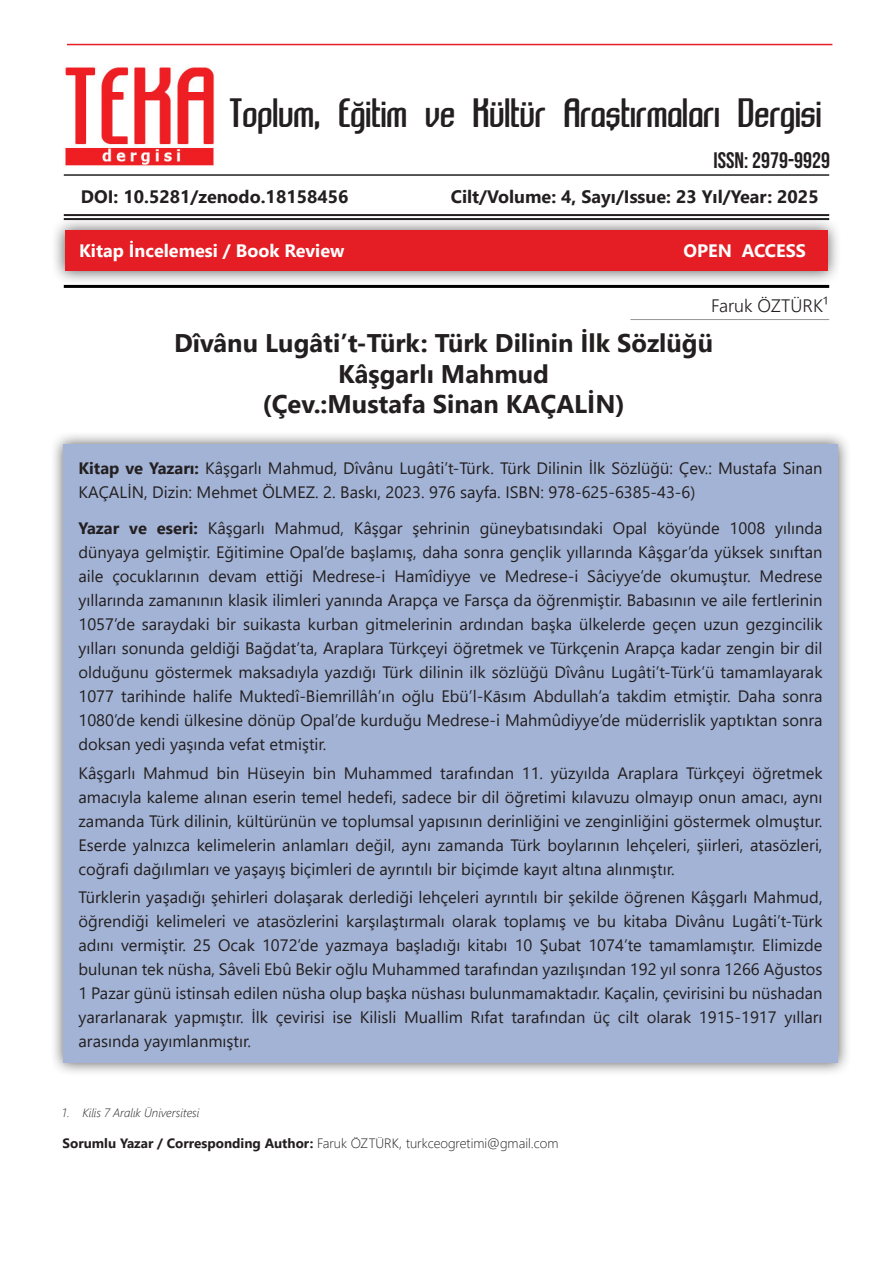
<style>
.page{position:relative;width:893px;height:1263px;background:#fff}
.page>*{position:absolute;margin:0;border:0;box-sizing:border-box;transform-origin:0 0}
.t1{font:36px "CC Sentinel";color:#231f20}
.t2{font:700 25.5px/30.6px "Segoe UI";color:#231f20;text-align:center}
.t3{font:22.5px "Bebas Neue";color:#231f20}
.t4{font:700 18px "Segoe UI";color:#231f20}
.t5{font:700 18px "Segoe UI";color:#fff}
.t6{font:300 18px "Segoe UI";color:#231f20}
.t7{font:16.5px/24px "Segoe UI";color:#231f20;text-align:justify}
.t8{font:300 13.5px "Segoe UI";color:#231f20}
.t9{font:italic 300 12px "Segoe UI";color:#231f20}
.s1{font-weight:700}
</style>
<div class="page">
<img style="left:65px;top:43px;width:173px;height:123px">
<hr style="left:64px;top:214px;width:765px;height:2px;background:#231f20">
<hr style="left:64px;top:174px;width:765px;height:2px;background:#231f20">
<div style="left:51px;top:216px;width:791px;height:70px;background:#231f20;opacity:.75"></div>
<div style="left:65px;top:231px;width:763px;height:40px;background:#e51e25"></div>
<hr style="left:64px;top:285px;width:765px;height:3px;background:#000">
<hr style="left:67px;top:44px;width:765px;height:1px;background:#e51e25">
<div style="left:50px;top:431px;width:801px;height:646px;background:#231f20;opacity:.75"></div>
<div style="left:63px;top:444px;width:775px;height:619px;background:#a3b3d5"></div>
<hr style="left:630px;top:319px;width:199px;height:1px;background:#939598">
<h1 class="t1" style="left:230px;top:90px;width:594px">Toplum, Eğitim ve Kültür Araştırmaları Dergisi</h1>
<h3 class="t3" style="left:714px;top:147px;width:118px">ISSN: 2979-9929</h3>
<p class="t4" style="left:81px;top:180px;width:269px">DOI: 10.5281/zenodo.18158456</p>
<p class="t4" style="left:451px;top:179px;width:369px">Cilt/Volume: 4, Sayı/Issue: 23 Yıl/Year: 2025</p>
<p class="t5" style="left:79px;top:234px;width:267px">Kitap İncelemesi / Book Review</p>
<p class="t5" style="left:683px;top:234px;width:124px">OPEN ACCESS</p>
<p class="t6" style="left:711px;top:288px;width:120px">Faruk ÖZTÜRK¹</p>
<h2 class="t2" style="left:174px;top:326px;width:541px">Dîvânu Lugâti’t-Türk: Türk Dilinin İlk Sözlüğü<br>Kâşgarlı Mahmud<br>(Çev.:Mustafa Sinan KAÇALİN)</h2>
<p class="t7" style="left:79px;top:454px;width:745px"><span class="s1">Kitap ve Yazarı:</span> Kâşgarlı Mahmud, Dîvânu Lugâti’t-Türk. Türk Dilinin İlk Sözlüğü: Çev.: Mustafa Sinan<br>KAÇALİN, Dizin: Mehmet ÖLMEZ. 2. Baskı, 2023. 976 sayfa. ISBN: 978-625-6385-43-6)</p>
<p class="t7" style="left:79px;top:515px;width:745px"><span class="s1">Yazar ve eseri:</span> Kâşgarlı Mahmud, Kâşgar şehrinin güneybatısındaki Opal köyünde 1008 yılında dünyaya gelmiştir. Eğitimine Opal’de başlamış, daha sonra gençlik yıllarında Kâşgar’da yüksek sınıftan aile çocuklarının devam ettiği Medrese-i Hamîdiyye ve Medrese-i Sâciyye’de okumuştur. Medrese yıllarında zamanının klasik ilimleri yanında Arapça ve Farsça da öğrenmiştir. Babasının ve aile fertlerinin 1057’de saraydaki bir suikasta kurban gitmelerinin ardından başka ülkelerde geçen uzun gezgincilik yılları sonunda geldiği Bağdat’ta, Araplara Türkçeyi öğretmek ve Türkçenin Arapça kadar zengin bir dil olduğunu göstermek maksadıyla yazdığı Türk dilinin ilk sözlüğü Dîvânu Lugâti’t-Türk’ü tamamlayarak 1077 tarihinde halife Muktedî-Biemrillâh’ın oğlu Ebü’l-Kāsım Abdullah’a takdim etmiştir. Daha sonra 1080’de kendi ülkesine dönüp Opal’de kurduğu Medrese-i Mahmûdiyye’de müderrislik yaptıktan sonra doksan yedi yaşında vefat etmiştir.</p>
<p class="t7" style="left:79px;top:759px;width:745px">Kâşgarlı Mahmud bin Hüseyin bin Muhammed tarafından 11. yüzyılda Araplara Türkçeyi öğretmek amacıyla kaleme alınan eserin temel hedefi, sadece bir dil öğretimi kılavuzu olmayıp onun amacı, aynı zamanda Türk dilinin, kültürünün ve toplumsal yapısının derinliğini ve zenginliğini göstermek olmuştur.<br>Eserde yalnızca kelimelerin anlamları değil, aynı zamanda Türk boylarının lehçeleri, şiirleri, atasözleri, coğrafi dağılımları ve yaşayış biçimleri de ayrıntılı bir biçimde kayıt altına alınmıştır.</p>
<p class="t7" style="left:79px;top:884px;width:745px">Türklerin yaşadığı şehirleri dolaşarak derlediği lehçeleri ayrıntılı bir şekilde öğrenen Kâşgarlı Mahmud, öğrendiği kelimeleri ve atasözlerini karşılaştırmalı olarak toplamış ve bu kitaba Divânu Lugâti’t-Türk adını vermiştir. 25 Ocak 1072’de yazmaya başladığı kitabı 10 Şubat 1074’te tamamlamıştır. Elimizde bulunan tek nüsha, Sâveli Ebû Bekir oğlu Muhammed tarafından yazılışından 192 yıl sonra 1266 Ağustos 1 Pazar günü istinsah edilen nüsha olup başka nüshası bulunmamaktadır. Kaçalin, çevirisini bu nüshadan yararlanarak yapmıştır. İlk çevirisi ise Kilisli Muallim Rıfat tarafından üç cilt olarak 1915-1917 yılları arasında yayımlanmıştır.</p>
<p class="t9" style="left:62px;top:1102px;width:139px">1. Kilis 7 Aralık Üniversitesi</p>
<p class="t8" style="left:63px;top:1130px;width:497px"><span class="s1">Sorumlu Yazar / Corresponding Author:</span> Faruk ÖZTÜRK, turkceogretimi@gmail.com</p>
</div>
